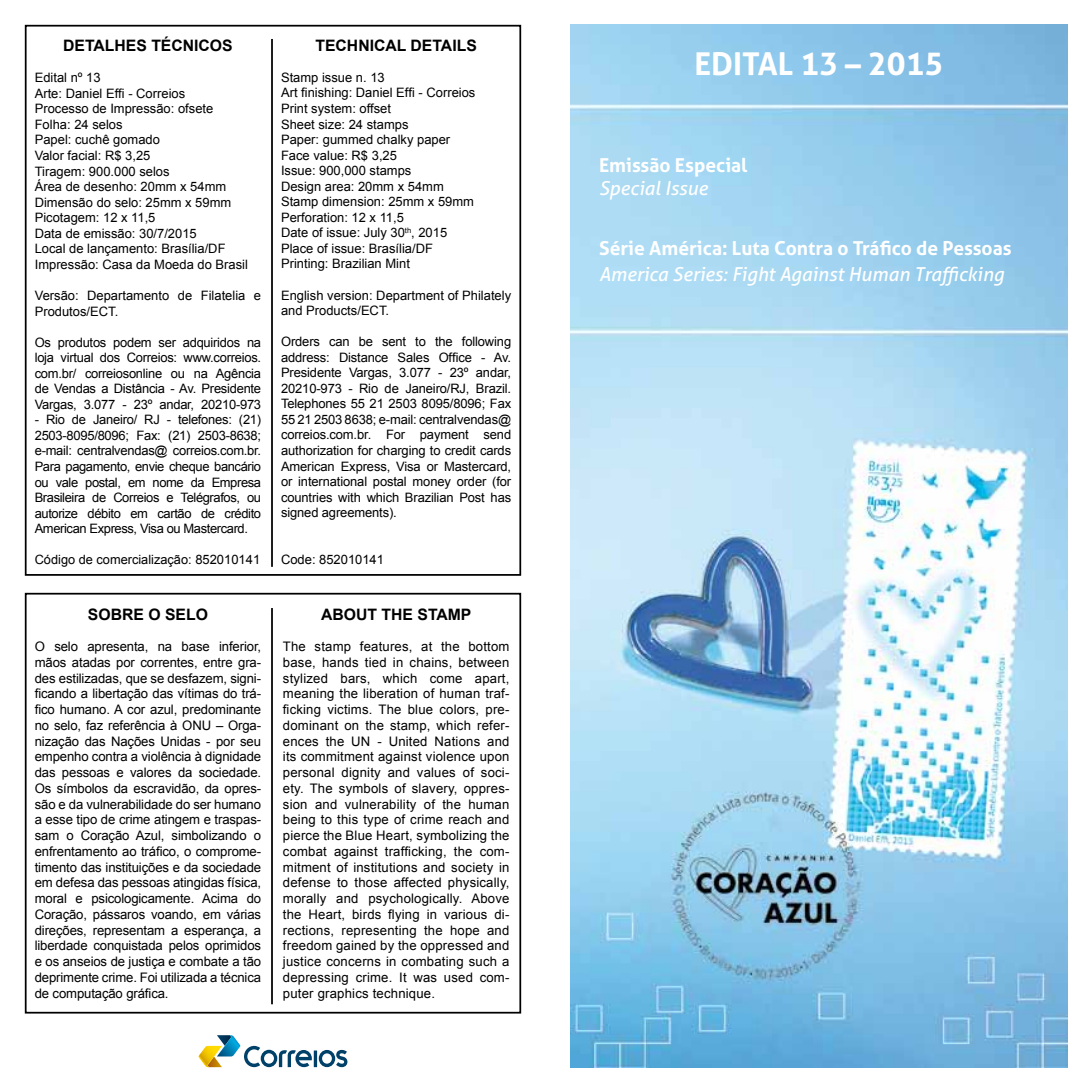
<style>
.page{position:relative;width:1092px;height:1092px;background:#fff}
.page>*{position:absolute;margin:0;border:0;box-sizing:border-box;transform-origin:0 0}
.t1{font:700 31.5px "Aller";color:#fff}
.t2{font:700 19.25px "Aller";color:#fff}
.t3{font:italic 19.25px "Aller";color:#fff}
.t4{font:700 15.75px "Arial";color:#000}
.t5{font:13.12px/15.8px "Arial";color:#000;text-align:justify}
.t6{font:12.95px/15.6px "Arial";color:#000}
.t7{font:12.78px "Arial";color:#000}
.s1{font-size:12.95px}
</style>
<div class="page">
<img style="left:571px;top:25px;width:496px;height:1041px">
<div style="left:25px;top:592px;width:496px;height:421px;border:2px solid #000"></div>
<div style="left:25px;top:25px;width:496px;height:550px;border:2px solid #000"></div>
<hr style="left:271px;top:39px;width:2px;height:528px;background:#000">
<hr style="left:271px;top:608px;width:2px;height:396px;background:#000">
<hr style="left:314px;top:1050px;width:3px;height:17px;background:#00416a">
<svg style="left:198px;top:1035px;width:114px;height:32px"></svg>
<svg style="left:319px;top:1049px;width:28px;height:18px"></svg>
<p class="t4" style="left:63px;top:35px;width:171px">DETALHES TÉCNICOS</p>
<p class="t6" style="left:35px;top:70px;width:215px">Edital nº 13<br>Arte: Daniel Effi - Correios<br>Processo de Impressão: ofsete<br>Folha: 24 selos<br>Papel: cuchê gomado<br>Valor facial: R$ 3,25<br>Tiragem: 900.000 selos<br>Área de desenho: 20mm x 54mm<br>Dimensão do selo: 25mm x 59mm<br>Picotagem: 12 x 11,5<br>Data de emissão: 30/7/2015<br>Local de lançamento: Brasília/DF<br>Impressão: Casa da Moeda do Brasil</p>
<p class="t6" style="left:35px;top:288px;width:228px">Versão: Departamento de Filatelia e<br>Produtos/ECT.</p>
<p class="t6" style="left:35px;top:334px;width:228px;text-align:justify">Os produtos podem ser adquiridos na loja virtual dos Correios: www.correios. com.br/ correiosonline ou na Agência de Vendas a Distância - Av. Presidente Vargas, 3.077 - 23º andar, 20210-973</p>
<p class="t6" style="left:35px;top:412px;width:228px;text-align:justify">- Rio de Janeiro/ RJ - telefones: (21)<br>2503-8095/8096; Fax: (21) 2503-8638; e-mail: centralvendas@ correios.com.br.<br>Para pagamento, envie cheque bancário ou vale postal, em nome da Empresa Brasileira de Correios e Telégrafos, ou autorize débito em cartão de crédito American Express, Visa ou Mastercard.</p>
<p class="t7" style="left:35px;top:551px;width:227px">Código de comercialização: <span class="s1">852010141</span></p>
<p class="t4" style="left:88px;top:603px;width:121px">SOBRE O SELO</p>
<p class="t5" style="left:35px;top:638px;width:228px">O selo apresenta, na base inferior, mãos atadas por correntes, entre gra&shy;des estilizadas, que se desfazem, signi&shy;ficando a libertação das vítimas do trá&shy;fico humano. A cor azul, predominante no selo, faz referência à ONU – Orga&shy;nização das Nações Unidas - por seu empenho contra a violência à dignidade das pessoas e valores da sociedade.<br>Os símbolos da escravidão, da opres&shy;são e da vulnerabilidade do ser humano a esse tipo de crime atingem e traspas&shy;sam o Coração Azul, simbolizando o enfrentamento ao tráfico, o comprome&shy;timento das instituições e da sociedade em defesa das pessoas atingidas física, moral e psicologicamente. Acima do Coração, pássaros voando, em várias direções, representam a esperança, a liberdade conquistada pelos oprimidos e os anseios de justiça e combate a tão deprimente crime. Foi utilizada a técnica de computação gráfica.</p>
<p class="t4" style="left:315px;top:35px;width:163px">TECHNICAL DETAILS</p>
<p class="t6" style="left:281px;top:70px;width:196px">Stamp issue n. 13<br>Art finishing: Daniel Effi - Correios<br>Print system: offset<br>Sheet size: 24 stamps<br>Paper: gummed chalky paper<br>Face value: R$ 3,25<br>Issue: 900,000 stamps<br>Design area: 20mm x 54mm<br>Stamp dimension: 25mm x 59mm<br>Perforation: 12 x 11,5<br>Date of issue: July 30<sup>th</sup>, 2015<br>Place of issue: Brasília/DF<br>Printing: Brazilian Mint</p>
<p class="t6" style="left:281px;top:287px;width:232px">English version: Department of Philately and Products/ECT.</p>
<p class="t6" style="left:281px;top:334px;width:232px;text-align:justify">Orders can be sent to the following address: Distance Sales Office - Av.<br>Presidente Vargas, 3.077 - 23º andar, 20210-973 - Rio de Janeiro/RJ, Brazil.<br>Telephones 55 21 2503 8095/8096; Fax 55 21 2503 8638; e-mail: centralvendas@ correios.com.br. For payment send authorization for charging to credit cards American Express, Visa or Mastercard, or international postal money order (for countries with which Brazilian Post has signed agreements).</p>
<p class="t6" style="left:281px;top:551px;width:104px">Code: 852010141</p>
<p class="t4" style="left:321px;top:603px;width:152px">ABOUT THE STAMP</p>
<p class="t5" style="left:283px;top:638px;width:228px">The stamp features, at the bottom base, hands tied in chains, between stylized bars, which come apart, meaning the liberation of human traf&shy;ficking victims. The blue colors, pre&shy;dominant on the stamp, which refer&shy;ences the UN - United Nations and its commitment against violence upon personal dignity and values of soci&shy;ety. The symbols of slavery, oppres&shy;sion and vulnerability of the human being to this type of crime reach and pierce the Blue Heart, symbolizing the combat against trafficking, the com&shy;mitment of institutions and society in defense to those affected physically, morally and psychologically. Above the Heart, birds flying in various di&shy;rections, representing the hope and freedom gained by the oppressed and justice concerns in combating such a depressing crime. It was used com&shy;puter graphics technique.</p>
<h1 class="t1" style="left:694px;top:44px;width:250px">EDITAL 13 – 2015</h1>
<h2 class="t2" style="left:599px;top:153px;width:150px">Emissão Especial</h2>
<h2 class="t3" style="left:599px;top:176px;width:110px">Special Issue</h2>
<h2 class="t2" style="left:599px;top:236px;width:414px">Série América: Luta Contra o Tráfico de Pessoas</h2>
<h2 class="t3" style="left:599px;top:262px;width:406px">America Series: Fight Against Human Trafficking</h2>
</div>
